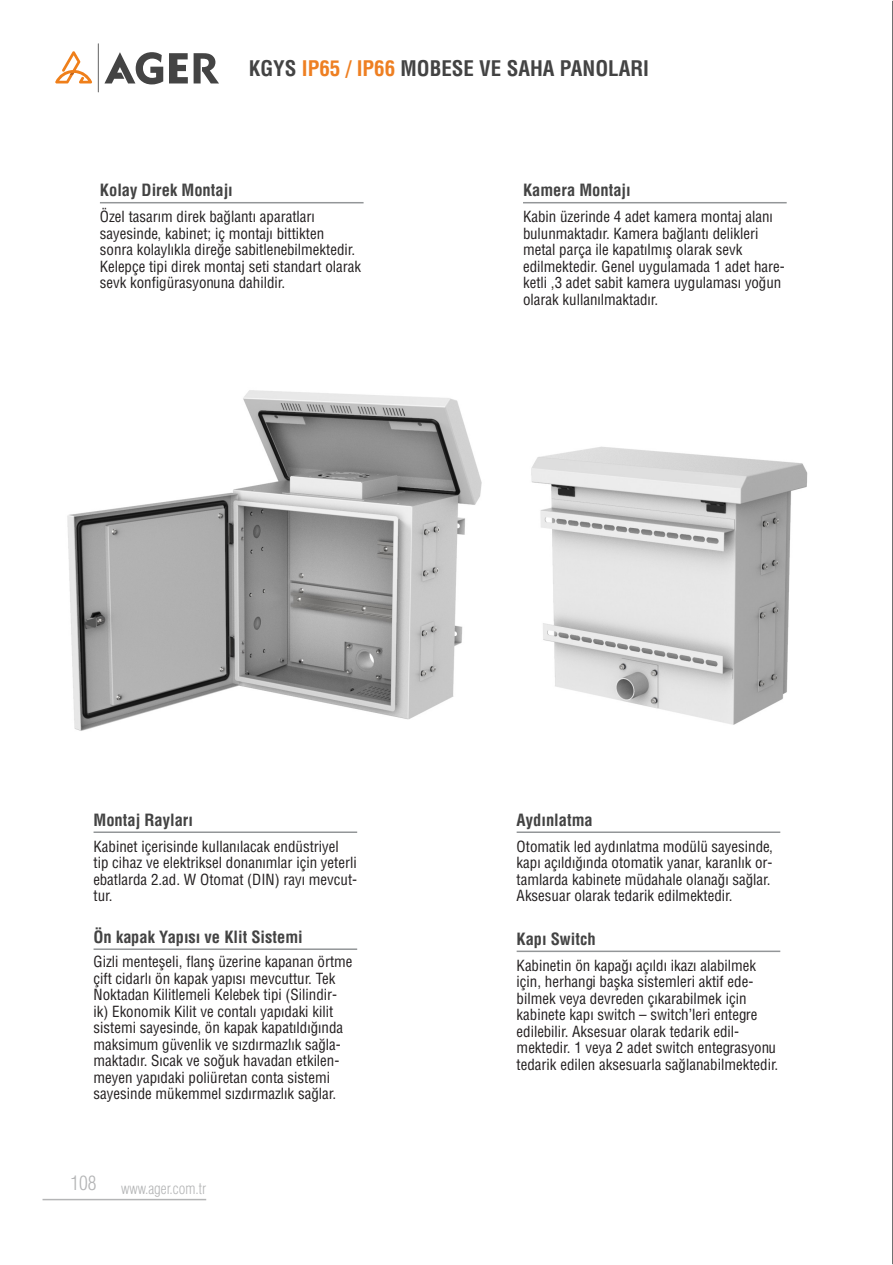
<style>
.page{position:relative;width:893px;height:1265px;background:#fff}
.page>*{position:absolute;margin:0;border:0;box-sizing:border-box;transform-origin:0 0}
.t1{font:21px "Helvetica Cond Bold Tr";color:#434343}
.t2{font:19.5px "Helvetica Condensed Light Tr";color:#b4b5b6}
.t3{font:16.5px "Helvetica Cond Bold Tr";color:#434343}
.t4{font:15px/16.5px "Helvetica Cond Normal Tr";color:#231f20}
.t5{font:15px "Helvetica Condensed Light Tr";color:#b4b5b6}
.s1{color:#ee7f22}
</style>
<div class="page">
<hr style="left:892px;top:1px;width:1px;height:1263px;background:#434343">
<hr style="left:100px;top:202px;width:264px;height:1px;background:#939698">
<hr style="left:523px;top:202px;width:264px;height:1px;background:#939698">
<hr style="left:94px;top:831px;width:263px;height:2px;background:#939698">
<hr style="left:517px;top:831px;width:263px;height:2px;background:#939698">
<hr style="left:94px;top:948px;width:263px;height:2px;background:#939698">
<hr style="left:517px;top:950px;width:263px;height:2px;background:#939698">
<img style="left:67px;top:390px;width:741px;height:341px">
<hr style="left:43px;top:1198px;width:163px;height:2px;background:#b4b5b6">
<hr style="left:98px;top:43px;width:1px;height:49px;background:#444">
<svg style="left:194px;top:53px;width:25px;height:30px"></svg>
<svg style="left:104px;top:52px;width:59px;height:32px"></svg>
<svg style="left:169px;top:53px;width:19px;height:30px"></svg>
<svg style="left:55px;top:51px;width:37px;height:32px"></svg>
<h1 class="t1" style="left:249px;top:55px;width:402px">KGYS <span class="s1">IP65 / IP66</span> MOBESE VE SAHA PANOLARI</h1>
<p class="t3" style="left:100px;top:180px;width:134px">Kolay Direk Montajı</p>
<p class="t4" style="left:100px;top:208px;width:263px">Özel tasarım direk bağlantı aparatları sayesinde, kabinet; iç montajı bittikten sonra kolaylıkla direğe sabitlenebilmektedir.<br>Kelepçe tipi direk montaj seti standart olarak sevk konfigürasyonuna dahildir.</p>
<p class="t3" style="left:523px;top:180px;width:109px">Kamera Montajı</p>
<p class="t4" style="left:523px;top:208px;width:263px">Kabin üzerinde 4 adet kamera montaj alanı bulunmaktadır. Kamera bağlantı delikleri metal parça ile kapatılmış olarak sevk edilmektedir. Genel uygulamada 1 adet hare&shy;ketli ,3 adet sabit kamera uygulaması yoğun olarak kullanılmaktadır.</p>
<p class="t3" style="left:94px;top:809px;width:101px">Montaj Rayları</p>
<p class="t4" style="left:94px;top:837px;width:265px">Kabinet içerisinde kullanılacak endüstriyel tip cihaz ve elektriksel donanımlar için yeterli ebatlarda 2.ad. W Otomat (DIN) rayı mevcut&shy;tur.</p>
<p class="t3" style="left:94px;top:926px;width:211px">Ön kapak Yapısı ve Klit Sistemi</p>
<p class="t4" style="left:94px;top:953px;width:261px">Gizli menteşeli, flanş üzerine kapanan örtme çift cidarlı ön kapak yapısı mevcuttur. Tek Noktadan Kilitlemeli Kelebek tipi (Silindir&shy;ik) Ekonomik Kilit ve contalı yapıdaki kilit sistemi sayesinde, ön kapak kapatıldığında maksimum güvenlik ve sızdırmazlık sağla&shy;maktadır. Sıcak ve soğuk havadan etkilen&shy;meyen yapıdaki poliüretan conta sistemi sayesinde mükemmel sızdırmazlık sağlar.</p>
<h2 class="t2" style="left:70px;top:1171px;width:27px">108</h2>
<p class="t5" style="left:121px;top:1179px;width:87px">www.ager.com.tr</p>
<p class="t3" style="left:517px;top:809px;width:78px">Aydınlatma</p>
<p class="t4" style="left:517px;top:837px;width:258px">Otomatik led aydınlatma modülü sayesinde, kapı açıldığında otomatik yanar, karanlık or&shy;tamlarda kabinete müdahale olanağı sağlar.<br>Aksesuar olarak tedarik edilmektedir.</p>
<p class="t3" style="left:517px;top:928px;width:80px">Kapı Switch</p>
<p class="t4" style="left:517px;top:957px;width:263px">Kabinetin ön kapağı açıldı ikazı alabilmek için, herhangi başka sistemleri aktif ede&shy;bilmek veya devreden çıkarabilmek için kabinete kapı switch – switch’leri entegre edilebilir. Aksesuar olarak tedarik edil&shy;mektedir. 1 veya 2 adet switch entegrasyonu tedarik edilen aksesuarla sağlanabilmektedir.</p>
</div>
